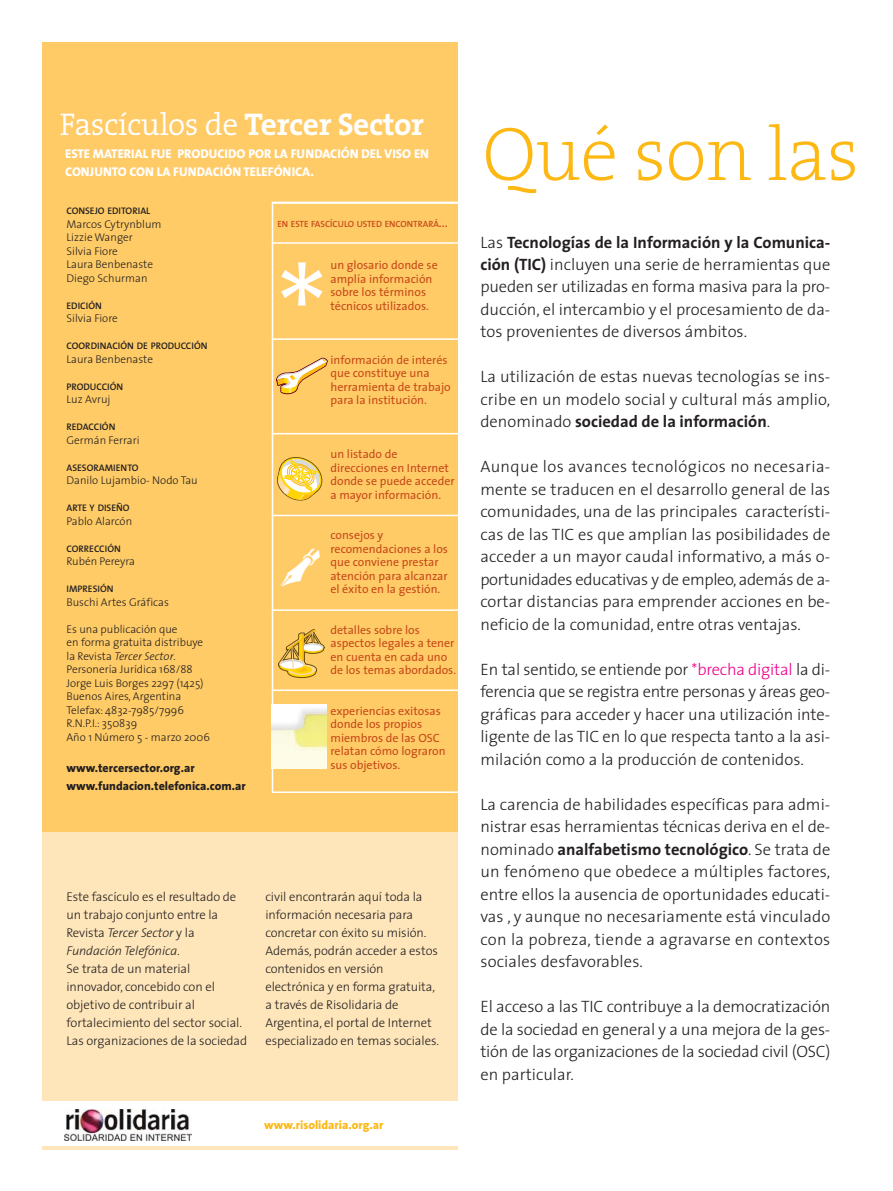
<style>
.page{position:relative;width:893px;height:1191px;background:#fff}
.page>*{position:absolute;margin:0;border:0;box-sizing:border-box;transform-origin:0 0}
.t1{font:300 151.05px "The Sans";color:#fff}
.t2{font:200 76.5px "The Serif";letter-spacing:-.015em;color:#fdb813}
.t3{font:300 31.5px "The Serif";letter-spacing:-.015em;color:#fff}
.t4{font:300 16.5px/22.5px "The Sans";color:#231f20;text-align:justify}
.t5{font:300 12.75px/18px "The Sans";letter-spacing:-.005em;color:#231f20}
.t6{font:800 12.75px/18px "The Sans";color:#fff}
.t7{font:12px/13.5px "The Sans";color:#c74a1a}
.t8{font:800 12px/18px "The Sans";color:#231f20}
.t9{font:800 12px "The Sans";color:#fdb813}
.t10{font:300 11.25px/13.5px "The Sans";color:#231f20}
.t11{font:600 9.6px "The Sans";color:#231f20}
.t12{font:600 9px "The Sans";color:#c74a1a}
.s1{font-weight:700}
.s2{font-style:italic}
.s3{font-size:12px}
.s4{color:#ec008c}
</style>
<div class="page">
<div style="left:43px;top:43px;width:415px;height:1037px;background:#ffcb66"></div>
<div style="left:272px;top:202px;width:188px;height:591px;border:2px solid #fff"></div>
<div style="left:43px;top:832px;width:415px;height:318px;background:#ffe6ba"></div>
<div style="left:41px;top:1101px;width:417px;height:45px;background:#fff"></div>
<img style="left:64px;top:1109px;width:128px;height:31px">
<img style="left:272px;top:705px;width:54px;height:64px">
<svg style="left:276px;top:357px;width:52px;height:38px"></svg>
<svg style="left:277px;top:457px;width:46px;height:44px"></svg>
<hr style="left:272px;top:242px;width:186px;height:2px;background:#fff">
<hr style="left:272px;top:338px;width:186px;height:2px;background:#fff">
<hr style="left:272px;top:433px;width:186px;height:1px;background:#fff">
<hr style="left:272px;top:515px;width:186px;height:1px;background:#fff">
<hr style="left:272px;top:609px;width:186px;height:2px;background:#fff">
<hr style="left:272px;top:690px;width:186px;height:1px;background:#fff">
<hr style="left:272px;top:202px;width:186px;height:1px;background:#fff">
<svg style="left:278px;top:629px;width:47px;height:50px"></svg>
<h3 class="t3" style="left:60px;top:113px;width:366px">Fascículos de <span class="s1">Tercer Sector</span></h3>
<p class="t6" style="left:65px;top:146px;width:365px">ESTE MATERIAL FUE PRODUCIDO POR LA FUNDACIÓN DEL VISO EN<br>CONJUNTO CON LA FUNDACIÓN TELEFÓNICA.</p>
<p class="t11" style="left:66px;top:207px;width:85px">CONSEJO EDITORIAL</p>
<p class="t10" style="left:66px;top:218px;width:97px">Marcos Cytrynblum<br>Lizzie Wanger<br>Silvia Fiore<br>Laura Benbenaste<br>Diego Schurman</p>
<p class="t11" style="left:66px;top:302px;width:37px">EDICIÓN</p>
<p class="t10" style="left:66px;top:313px;width:53px">Silvia Fiore</p>
<p class="t11" style="left:66px;top:342px;width:143px">COORDINACIÓN DE PRODUCCIÓN</p>
<p class="t10" style="left:66px;top:353px;width:88px">Laura Benbenaste</p>
<p class="t11" style="left:66px;top:383px;width:58px">PRODUCCIÓN</p>
<p class="t10" style="left:66px;top:394px;width:46px">Luz Avruj</p>
<p class="t11" style="left:66px;top:423px;width:50px">REDACCIÓN</p>
<p class="t10" style="left:66px;top:434px;width:75px">Germán Ferrari</p>
<p class="t11" style="left:66px;top:464px;width:74px">ASESORAMIENTO</p>
<p class="t10" style="left:66px;top:475px;width:133px">Danilo Lujambio- Nodo Tau</p>
<p class="t11" style="left:66px;top:504px;width:65px">ARTE Y DISEÑO</p>
<p class="t10" style="left:66px;top:515px;width:67px">Pablo Alarcón</p>
<p class="t11" style="left:66px;top:545px;width:56px">CORRECCIÓN</p>
<p class="t10" style="left:66px;top:556px;width:70px">Rubén Pereyra</p>
<p class="t11" style="left:66px;top:585px;width:49px">IMPRESIÓN</p>
<p class="t10" style="left:66px;top:596px;width:104px">Buschi Artes Gráficas</p>
<p class="t10" style="left:66px;top:623px;width:145px">Es una publicación que<br>en forma gratuita distribuye la Revista <span class="s2">Tercer Sector</span>.<br>Personería Jurídica 168/88<br>Jorge Luis Borges 2297 (1425)<br>Buenos Aires, Argentina<br>Telefax: 4832-7985/7996<br>R.N.P.I.: 350839<br>Año 1 Número 5 - marzo 2006</p>
<p class="t8" style="left:66px;top:760px;width:181px">www.tercersector.org.ar www.fundacion.telefonica.com.ar</p>
<p class="t12" style="left:277px;top:221px;width:172px">EN ESTE FASCÍCULO USTED ENCONTRARÁ<span class="s3">...</span></p>
<p class="t7" style="left:330px;top:260px;width:109px">un glosario donde se amplía información sobre los términos técnicos utilizados.</p>
<h1 class="t1" style="left:275px;top:265px;width:57px">*</h1>
<p class="t7" style="left:330px;top:354px;width:122px">información de interés que constituye una herramienta de trabajo para la institución.</p>
<p class="t7" style="left:330px;top:449px;width:126px">un listado de direcciones en Internet donde se puede acceder a mayor información.</p>
<p class="t7" style="left:330px;top:530px;width:119px">consejos y recomendaciones a los que conviene prestar atención para alcanzar el éxito en la gestión.</p>
<p class="t7" style="left:330px;top:624px;width:127px">detalles sobre los aspectos legales a tener en cuenta en cada uno de los temas abordados.</p>
<p class="t7" style="left:330px;top:705px;width:117px">experiencias exitosas donde los propios miembros de las OSC relatan cómo lograron sus objetivos.</p>
<p class="t5" style="left:66px;top:889px;width:182px">Este fascículo es el resultado de un trabajo conjunto entre la<br>Revista <span class="s2">Tercer Sector</span> y la<br><span class="s2">Fundación Telefónica</span>.<br>Se trata de un material innovador, concebido con el objetivo de contribuir al fortalecimiento del sector social.<br>Las organizaciones de la sociedad</p>
<p class="t5" style="left:265px;top:889px;width:175px">civil encontrarán aquí toda la información necesaria para concretar con éxito su misión.<br>Además, podrán acceder a estos contenidos en versión electrónica y en forma gratuita, a través de Risolidaria de<br>Argentina, el portal de Internet especializado en temas sociales.</p>
<p class="t9" style="left:264px;top:1120px;width:121px">www.risolidaria.org.ar</p>
<h2 class="t2" style="left:482px;top:126px;width:379px">Qué son las</h2>
<p class="t4" style="left:480px;top:232px;width:351px">Las <span class="s1">Tecnologías de la Información y la Comunica&shy;ción (TIC)</span> incluyen una serie de herramientas que pueden ser utilizadas en forma masiva para la pro&shy;ducción, el intercambio y el procesamiento de da&shy;tos provenientes de diversos ámbitos.</p>
<p class="t4" style="left:480px;top:367px;width:351px">La utilización de estas nuevas tecnologías se ins&shy;cribe en un modelo social y cultural más amplio, denominado <span class="s1">sociedad de la información</span>.</p>
<p class="t4" style="left:480px;top:457px;width:351px">Aunque los avances tecnológicos no necesaria&shy;mente se traducen en el desarrollo general de las comunidades, una de las principales característi&shy;cas de las TIC es que amplían las posibilidades de acceder a un mayor caudal informativo, a más o&shy;portunidades educativas y de empleo, además de a&shy;cortar distancias para emprender acciones en be&shy;neficio de la comunidad, entre otras ventajas.</p>
<p class="t4" style="left:480px;top:660px;width:351px">En tal sentido, se entiende por <span class="s4">*brecha digital</span> la di&shy;ferencia que se registra entre personas y áreas geo&shy;gráficas para acceder y hacer una utilización inte&shy;ligente de las TIC en lo que respecta tanto a la asi&shy;milación como a la producción de contenidos.</p>
<p class="t4" style="left:480px;top:795px;width:351px">La carencia de habilidades específicas para admi&shy;nistrar esas herramientas técnicas deriva en el de&shy;nominado <span class="s1">analfabetismo tecnológico</span>. Se trata de un fenómeno que obedece a múltiples factores, entre ellos la ausencia de oportunidades educati&shy;vas , y aunque no necesariamente está vinculado con la pobreza, tiende a agravarse en contextos sociales desfavorables.</p>
<p class="t4" style="left:480px;top:997px;width:351px">El acceso a las TIC contribuye a la democratización de la sociedad en general y a una mejora de la ges&shy;tión de las organizaciones de la sociedad civil (OSC) en particular.</p>
</div>
